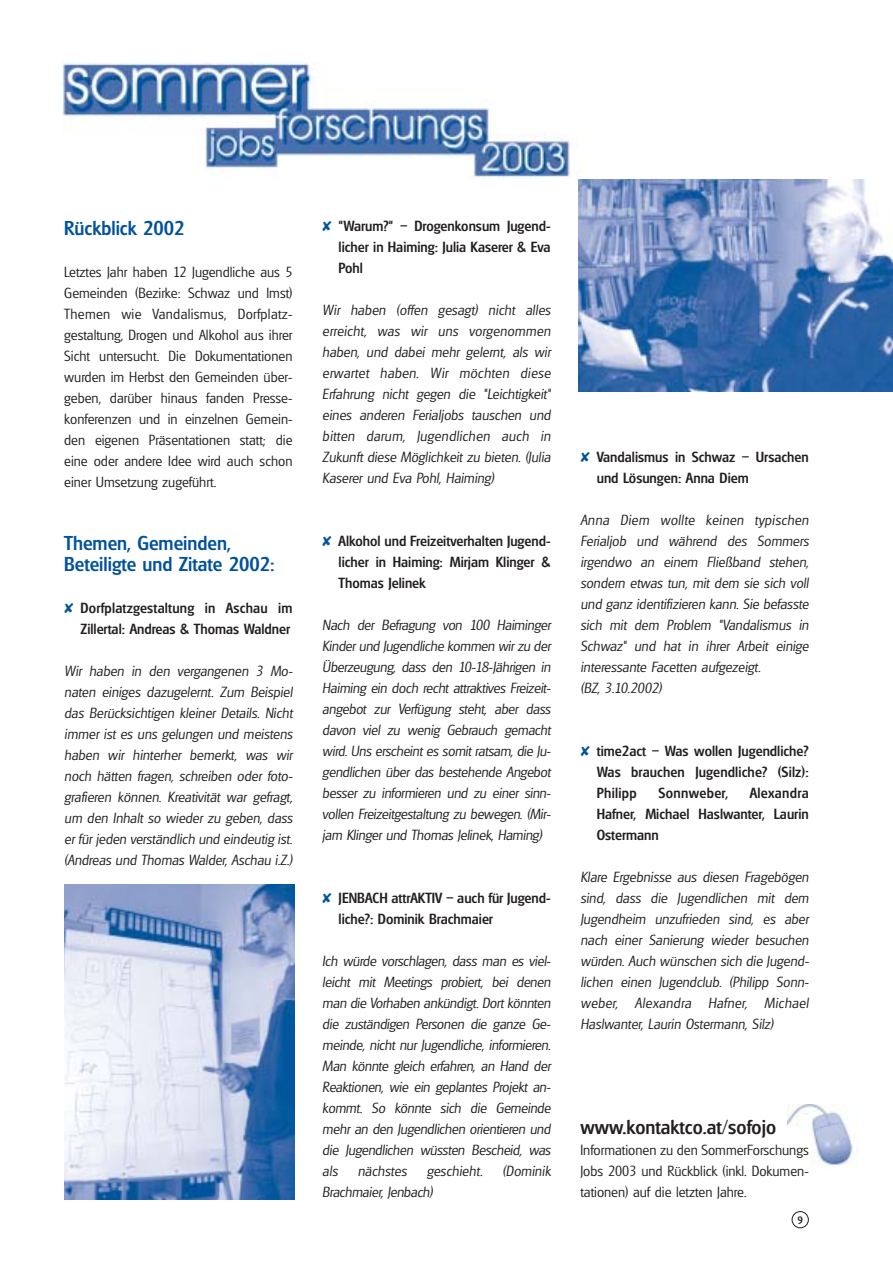
<style>
.page{position:relative;width:893px;height:1263px;background:#fff}
.page>*{position:absolute;margin:0;border:0;box-sizing:border-box;transform-origin:0 0}
.t1{font:500 19.5px/21px "Glasgow";color:#00529b}
.t2{font:500 19.5px "Glasgow";color:#231f1f}
.t3{font:300 14.25px/21px "Iglasgow";color:#231f1f;text-align:justify}
.t4{font:300 14.25px/21px "Glasgow";color:#231f1f;text-align:justify}
.t5{font:500 14.25px/21px "Glasgow";color:#231f1f;text-align:justify}
.t6{font:500 14.25px "Glasgow";letter-spacing:.02em;color:#231f1f}
.t7{font:500 10.5px "Glasgow";color:#231f1f}
.s1{color:#00529b}
</style>
<div class="page">
<img style="left:787px;top:1105px;width:68px;height:62px">
<div style="left:791px;top:1211px;width:17px;height:17px;border:1px solid #231f1f;border-radius:50%"></div>
<img style="left:64px;top:884px;width:230px;height:315px">
<img style="left:63px;top:62px;width:507px;height:117px">
<img style="left:579px;top:179px;width:313px;height:213px">
<h1 class="t1" style="left:64px;top:220px;width:122px">Rückblick 2002</h1>
<p class="t4" style="left:64px;top:263px;width:230px">Letztes Jahr haben 12 Jugendliche aus 5<br>Gemeinden (Bezirke: Schwaz und Imst)<br>Themen wie Vandalismus, Dorfplatz&shy;gestaltung, Drogen und Alkohol aus ihrer Sicht untersucht. Die Dokumentationen wurden im Herbst den Gemeinden über&shy;geben, darüber hinaus fanden Presse&shy;konferenzen und in einzelnen Gemein&shy;den eigenen Präsentationen statt; die eine oder andere Idee wird auch schon einer Umsetzung zugeführt.</p>
<h1 class="t1" style="left:64px;top:535px;width:212px">Themen, Gemeinden,<br>Beteiligte und Zitate 2002:</h1>
<p class="t5" style="left:64px;top:599px;width:230px;text-align:right"><span class="s1">✘</span> Dorfplatzgestaltung in Aschau im<br>Zillertal: Andreas &amp; Thomas Waldner</p>
<p class="t3" style="left:64px;top:662px;width:230px">Wir haben in den vergangenen 3 Mo&shy;naten einiges dazugelernt. Zum Beispiel das Berücksichtigen kleiner Details. Nicht immer ist es uns gelungen und meistens haben wir hinterher bemerkt, was wir noch hätten fragen, schreiben oder foto&shy;grafieren können. Kreativität war gefragt, um den Inhalt so wieder zu geben, dass er für jeden verständlich und eindeutig ist. (Andreas und Thomas Walder, Aschau i.Z.)</p>
<p class="t5" style="left:338px;top:217px;width:213px;text-indent:-16px"><span class="s1">✘</span> "Warum?" – Drogenkonsum Jugend&shy;licher in Haiming: Julia Kaserer &amp; Eva Pohl</p>
<p class="t3" style="left:322px;top:301px;width:230px">Wir haben (offen gesagt) nicht alles erreicht, was wir uns vorgenommen haben, und dabei mehr gelernt, als wir erwartet haben. Wir möchten diese Erfahrung nicht gegen die "Leichtigkeit" eines anderen Ferialjobs tauschen und bitten darum, Jugendlichen auch in Zukunft diese Möglichkeit zu bieten. (Julia Kaserer und Eva Pohl, Haiming)</p>
<p class="t5" style="left:338px;top:532px;width:213px;text-indent:-16px"><span class="s1">✘</span> Alkohol und Freizeitverhalten Jugend&shy;licher in Haiming: Mirjam Klinger &amp; Thomas Jelinek</p>
<p class="t3" style="left:322px;top:616px;width:230px">Nach der Befragung von 100 Haiminger Kinder und Jugendliche kommen wir zu der Überzeugung, dass den 10-18-Jährigen in Haiming ein doch recht attraktives Freizeit&shy;angebot zur Verfügung steht, aber dass davon viel zu wenig Gebrauch gemacht wird. Uns erscheint es somit ratsam, die Ju&shy;gendlichen über das bestehende Angebot besser zu informieren und zu einer sinn&shy;vollen Freizeitgestaltung zu bewegen. (Mir&shy;jam Klinger und Thomas Jelinek, Haming)</p>
<p class="t5" style="left:338px;top:889px;width:213px;text-indent:-16px"><span class="s1">✘</span> JENBACH attrAKTIV – auch für Jugend&shy;liche?: Dominik Brachmaier</p>
<p class="t3" style="left:322px;top:952px;width:230px">Ich würde vorschlagen, dass man es viel&shy;leicht mit Meetings probiert, bei denen man die Vorhaben ankündigt. Dort könnten die zuständigen Personen die ganze Ge&shy;meinde, nicht nur Jugendliche, informieren.<br>Man könnte gleich erfahren, an Hand der Reaktionen, wie ein geplantes Projekt an&shy;kommt. So könnte sich die Gemeinde mehr an den Jugendlichen orientieren und die Jugendlichen wüssten Bescheid, was als</p>
<p class="t3" style="left:357px;top:1162px;width:51px">nächstes</p>
<p class="t3" style="left:426px;top:1162px;width:57px">geschieht.</p>
<p class="t3" style="left:502px;top:1162px;width:50px">(Dominik</p>
<p class="t3" style="left:322px;top:1183px;width:112px">Brachmaier, Jenbach)</p>
<p class="t5" style="left:596px;top:448px;width:213px;text-indent:-16px"><span class="s1">✘</span> Vandalismus in Schwaz – Ursachen und Lösungen: Anna Diem</p>
<p class="t3" style="left:580px;top:511px;width:230px;text-align:left">Anna Diem wollte keinen typischen Ferialjob und während des Sommers irgendwo an einem Fließband stehen, sondern etwas tun, mit dem sie sich voll und ganz identifizieren kann. Sie befasste sich mit dem Problem "Vandalismus in Schwaz" und hat in ihrer Arbeit einige interessante Facetten aufgezeigt.<br>(BZ, 3.10.2002)</p>
<p class="t5" style="left:596px;top:742px;width:213px;text-indent:-16px"><span class="s1">✘</span> time2act – Was wollen Jugendliche?<br>Was brauchen Jugendliche? (Silz):<br>Philipp</p>
<p class="t6" style="left:658px;top:788px;width:71px">Sonnweber,</p>
<p class="t5" style="left:596px;top:784px;width:213px;text-indent:153px">Alexandra Hafner, Michael Haslwanter, Laurin Ostermann</p>
<p class="t3" style="left:580px;top:868px;width:230px">Klare Ergebnisse aus diesen Fragebögen sind, dass die Jugendlichen mit dem Jugendheim unzufrieden sind, es aber nach einer Sanierung wieder besuchen würden. Auch wünschen sich die Jugend&shy;lichen einen Jugendclub. (Philipp Sonn&shy;weber, Alexandra Hafner, Michael Haslwanter, Laurin Ostermann, Silz)</p>
<h1 class="t2" style="left:580px;top:1120px;width:197px">www.kontaktco.at/sofojo</h1>
<p class="t4" style="left:580px;top:1141px;width:230px">Informationen zu den SommerForschungs Jobs 2003 und Rückblick (inkl. Dokumen&shy;tationen) auf die letzten Jahre.</p>
<p class="t7" style="left:797px;top:1216px;width:7px">9</p>
</div>
